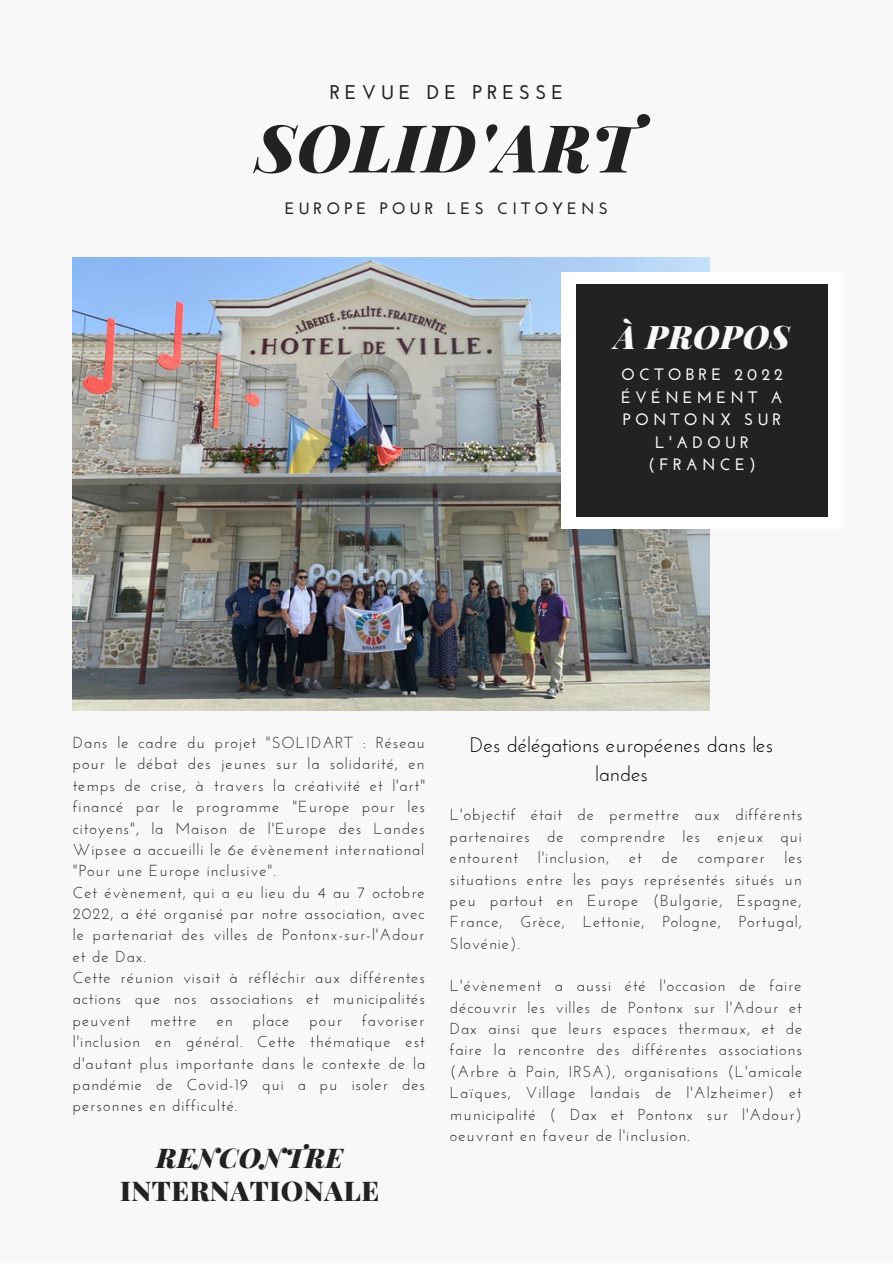
<style>
.page{position:relative;width:893px;height:1264px;background:#fff}
.page>*{position:absolute;margin:0;border:0;box-sizing:border-box;transform-origin:0 0}
.t1{font:italic 900 66px "Playfair Display";letter-spacing:.02em;color:#222}
.t2{font:italic 900 32.4px "Playfair Display";letter-spacing:.02em;color:#f8f8f8}
.t3{font:900 27.15px "Playfair Display";letter-spacing:.02em;color:#222}
.t4{font:italic 900 27.15px "Playfair Display";letter-spacing:.02em;color:#222}
.t5{font:21px/29.2px "Josefin Sans";color:#000;text-align:center}
.t6{font:700 19.8px "Josefin Sans";letter-spacing:.25em;color:#222}
.t7{font:700 16.5px/22.5px "Josefin Sans";letter-spacing:.25em;color:#f8f8f8;text-align:center}
.t8{font:700 16.5px "Josefin Sans";letter-spacing:.25em;color:#222}
.t9{font:15.9px/21.3px "Josefin Sans";letter-spacing:.06em;color:#222;text-align:justify}
</style>
<div class="page">
<div style="left:0;top:0;width:892px;height:1262px;background:#f8f8f8"></div>
<img style="left:73px;top:257px;width:636px;height:453px">
<div style="left:561px;top:272px;width:281px;height:257px;background:#fff"></div>
<div style="left:576px;top:284px;width:251px;height:233px;background:#222"></div>
<p class="t6" style="left:329px;top:84px;width:235px">REVUE DE PRESSE</p>
<h1 class="t1" style="left:255px;top:101px;width:383px">SOLID'ART</h1>
<p class="t8" style="left:285px;top:201px;width:325px">EUROPE POUR LES CITOYENS</p>
<h2 class="t2" style="left:614px;top:314px;width:177px">À PROPOS</h2>
<p class="t7" style="left:621px;top:365px;width:163px">OCTOBRE 2022<br>ÉVÉNEMENT A<br>PONTONX SUR<br>L'ADOUR (FRANCE)</p>
<p class="t9" style="left:73px;top:733px;width:354px;text-align:left">Dans le cadre du projet "SOLIDART : Réseau pour le débat des jeunes sur la solidarité, en temps de crise, à travers la créativité et l'art" financé par le programme "Europe pour les citoyens", la Maison de l'Europe des Landes Wipsee a accueilli le 6e évènement international "Pour une Europe inclusive".<br>Cet évènement, qui a eu lieu du 4 au 7 octobre 2022, a été organisé par notre association, avec le partenariat des villes de Pontonx-sur-l'Adour et de Dax.<br>Cette réunion visait à réfléchir aux différentes actions que nos associations et municipalités peuvent</p>
<p class="t9" style="left:73px;top:1011px;width:354px;text-indent:289px">favoriser l'inclusion en général. Cette thématique est d'autant plus importante dans le contexte de la pandémie de Covid-19 qui a pu isoler des personnes en difficulté.</p>
<p class="t9" style="left:150px;top:1011px;width:48px">mettre</p>
<p class="t9" style="left:217px;top:1011px;width:18px">en</p>
<p class="t9" style="left:253px;top:1011px;width:38px">place</p>
<p class="t9" style="left:309px;top:1011px;width:34px">pour</p>
<h3 class="t4" style="left:156px;top:1138px;width:188px">RENCONTRE</h3>
<h3 class="t3" style="left:120px;top:1171px;width:260px">INTERNATIONALE</h3>
<h3 class="t5" style="left:470px;top:732px;width:305px">Des délégations européenes dans les landes</h3>
<p class="t9" style="left:450px;top:805px;width:354px">L'objectif était de permettre aux différents partenaires de comprendre les enjeux qui entourent l'inclusion, et de comparer les situations entre les pays représentés situés un peu partout en Europe (Bulgarie, Espagne, France, Grèce, Lettonie, Pologne, Portugal, Slovénie).</p>
<p class="t9" style="left:450px;top:976px;width:354px">L'évènement a aussi été l'occasion de faire découvrir les villes de Pontonx sur l'Adour et Dax ainsi que leurs espaces thermaux, et de faire la rencontre des différentes associations (Arbre à Pain, IRSA), organisations (L'amicale Laïques, Village landais de l'Alzheimer) et municipalité ( Dax et Pontonx sur l'Adour) oeuvrant en faveur de l'inclusion.</p>
</div>
